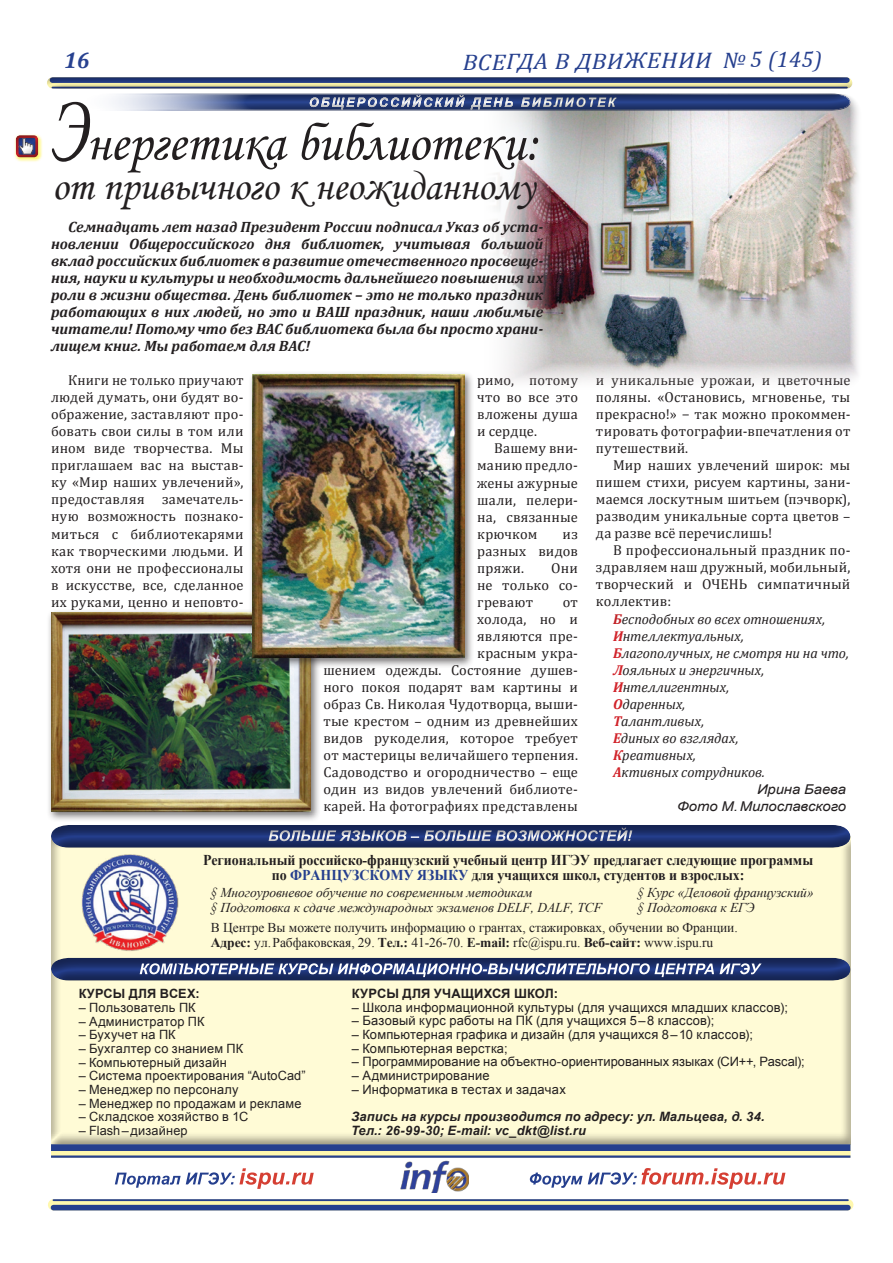
<style>
.page{position:relative;width:893px;height:1263px;background:#fff}
.page>*{position:absolute;margin:0;border:0;box-sizing:border-box;transform-origin:0 0}
.t1{font:53.55px "Monotype Corsiva";letter-spacing:-.005em;color:#231f20}
.t2{font:41.4px "Monotype Corsiva";letter-spacing:-.005em;color:#231f20}
.t3{font:italic 22.5px "Cambria";color:#253f8e;scale:1.09 1}
.t4{font:italic 700 15px/17px "Cambria";letter-spacing:-.005em;color:#231f20;text-align:justify}
.t5{font:700 15px/15px "Times New Roman";letter-spacing:-.005em;color:#231f20;text-align:center;scale:.93 1}
.t6{font:14.4px/17px "Cambria";letter-spacing:.01em;color:#231f20;text-align:justify}
.t7{font:italic 14.4px "Cambria";letter-spacing:-.01em;color:#231f20}
.t8{font:13.5px/15px "Times New Roman";letter-spacing:-.005em;color:#231f20}
.t9{font:italic 13.5px/15px "Times New Roman";letter-spacing:-.005em;color:#231f20}
.t10{font:italic 13.5px/17px "Arial";letter-spacing:-.005em;color:#231f20;text-align:right;scale:1.1 1}
.t11{font:12.9px "Arial";letter-spacing:.015em;color:#231f20}
.t12{font:italic 700 12.9px/13.5px "Arial";letter-spacing:.01em;color:#231f20}
.t13{font:700 12.9px "Arial";letter-spacing:.01em;color:#231f20}
.t14{font:12.75px "Arial";letter-spacing:.015em;color:#231f20}
.t15{font:700 12.75px "Arial";letter-spacing:.015em;color:#231f20}
.s1{font-size:87.75px}
.s2{font-weight:700;color:#c12025}
.s3{font-weight:700;color:#d1232a}
.s4{color:#253f8e}
.s5{font-weight:700}
</style>
<div class="page">
<div style="left:3px;top:33px;width:890px;height:101px;background:#231f20;opacity:.5"></div>
<svg style="left:53px;top:1201px;width:795px;height:4px;background:#f1ecab"></svg>
<hr style="left:53px;top:1199px;width:795px;height:2px;background:#253f8e">
<div style="left:53px;top:1205px;width:795px;height:5px;background:#253f8e"></div>
<img style="left:401px;top:1160px;width:68px;height:33px">
<div style="left:30px;top:800px;width:823px;height:345px;background:#231f20;opacity:.5"></div>
<div style="left:51px;top:956px;width:801px;height:27px;background:#231f20;opacity:.5"></div>
<svg style="left:51px;top:958px;width:799px;height:22px;background:#42517f"></svg>
<div style="left:51px;top:1144px;width:799px;height:14px;background:#fff8ae"></div>
<div style="left:51px;top:1144px;width:799px;height:7px;background:#253f8e"></div>
<hr style="left:51px;top:1155px;width:799px;height:3px;background:#253f8e">
<svg style="left:115px;top:1168px;width:199px;height:21px"></svg>
<svg style="left:530px;top:1168px;width:255px;height:21px"></svg>
<div style="left:51px;top:814px;width:801px;height:39px;background:#231f20;opacity:.5"></div>
<img style="left:75px;top:845px;width:109px;height:108px">
<img style="left:480px;top:94px;width:382px;height:288px">
<div style="left:73px;top:81px;width:777px;height:32px;background:#231f20;opacity:.5"></div>
<div style="left:47px;top:608px;width:280px;height:220px;background:#231f20;opacity:.6"></div>
<img style="left:51px;top:612px;width:260px;height:199px">
<img style="left:65px;top:630px;width:228px;height:162px">
<div style="left:248px;top:370px;width:232px;height:304px;background:#231f20;opacity:.6"></div>
<img style="left:252px;top:374px;width:212px;height:284px">
<div style="left:3px;top:122px;width:72px;height:73px;background:#fff"></div>
<div style="left:15px;top:133px;width:25px;height:25px;background:#231f20;opacity:.4"></div>
<div style="left:18px;top:137px;width:18px;height:18px;background:#231f20;opacity:.4"></div>
<svg style="left:65px;top:52px;width:24px;height:16px"></svg>
<h3 class="t3" style="left:462px;top:48px;width:331px;rotate:-1deg">ВСЕГДА В ДВИЖЕНИИ № 5 (145)</h3>
<h1 class="t1" style="left:48px;top:110px;width:493px"><span class="s1">Э</span>нергетика библиотеки:</h1>
<h2 class="t2" style="left:52px;top:161px;width:484px">от привычного к неожиданному</h2>
<p class="t4" style="left:51px;top:218px;width:494px;text-indent:17px">Семнадцать лет назад Президент России подписал Указ об уста&shy;новлении Общероссийского дня библиотек, учитывая большой вклад российских библиотек в развитие отечественного просвеще&shy;ния, науки и культуры и необходимость дальнейшего повышения их роли в жизни общества. День библиотек – это не только праздник работающих в них людей, но это и ВАШ праздник, наши любимые читатели! Потому что без ВАС библиотека была бы просто храни&shy;лищем книг. Мы работаем для ВАС!</p>
<p class="t6" style="left:51px;top:372px;width:194px;text-indent:17px">Книги не только приучают людей думать, они будят во&shy;ображение, заставляют про&shy;бовать свои силы в том или ином виде творчества. Мы приглашаем вас на выстав&shy;ку «Мир наших увлечений», предоставляя замечатель&shy;ную возможность познако&shy;миться с библиотекарями как творческими людьми. И хотя они не профессионалы в искусстве, все, сделанное их руками, ценно и неповто-</p>
<p class="t6" style="left:477px;top:372px;width:102px">римо, потому что во все это вложены душа и сердце.</p>
<p class="t6" style="left:477px;top:440px;width:102px;text-indent:17px">Вашему вни&shy;манию предло&shy;жены ажурные шали, пелери&shy;на, связанные крючком</p>
<p class="t6" style="left:477px;top:525px;width:102px;text-indent:85px">из разных видов пряжи.</p>
<p class="t6" style="left:477px;top:559px;width:102px;text-indent:74px">Они не только со&shy;гревают</p>
<p class="t6" style="left:323px;top:593px;width:256px;text-align:right">от<br>холода, но и<br>являются пре-<br>красным укра-<br>шением одежды. Состояние душев&shy;ного покоя подарят вам картины и образ Св. Николая Чудотворца, выши&shy;тые крестом – одним из древнейших видов рукоделия, которое требует от мастерицы величайшего терпения.<br>Садоводство и огородничество – еще один из видов увлечений библиоте&shy;карей. На фотографиях представлены</p>
<p class="t6" style="left:596px;top:372px;width:256px">и уникальные урожаи, и цветочные поляны. «Остановись, мгновенье, ты прекрасно!» − так можно прокоммен&shy;тировать фотографии-впечатления от путешествий.</p>
<p class="t6" style="left:596px;top:457px;width:256px;text-indent:17px">Мир наших увлечений широк: мы пишем стихи, рисуем картины, зани&shy;маемся лоскутным шитьем (пэчворк), разводим уникальные сорта цветов – да разве всё перечислишь!</p>
<p class="t6" style="left:613px;top:542px;width:239px">В профессиональный праздник по-</p>
<p class="t6" style="left:596px;top:559px;width:256px">здравляем наш дружный, мобильный,</p>
<p class="t6" style="left:596px;top:576px;width:256px">творческий и ОЧЕНЬ симпатичный</p>
<p class="t6" style="left:596px;top:593px;width:77px">коллектив:</p>
<p class="t7" style="left:613px;top:608px;width:214px"><span class="s2">Б</span>есподобных во всех отношениях,</p>
<p class="t7" style="left:613px;top:625px;width:132px"><span class="s3">И</span>нтеллектуальных,</p>
<p class="t7" style="left:613px;top:642px;width:237px"><span class="s3">Б</span>лагополучных, не смотря ни на что,</p>
<p class="t7" style="left:613px;top:659px;width:153px"><span class="s3">Л</span>ояльных и энергичных,</p>
<p class="t7" style="left:613px;top:676px;width:118px"><span class="s3">И</span>нтеллигентных,</p>
<p class="t7" style="left:613px;top:693px;width:74px"><span class="s3">О</span>даренных,</p>
<p class="t7" style="left:613px;top:710px;width:93px"><span class="s3">Т</span>алантливых,</p>
<p class="t7" style="left:613px;top:728px;width:127px"><span class="s3">Е</span>диных во взглядах,</p>
<p class="t7" style="left:613px;top:745px;width:85px"><span class="s3">К</span>реативных,</p>
<p class="t7" style="left:613px;top:762px;width:154px"><span class="s3">А</span>ктивных сотрудников.</p>
<p class="t10" style="left:677px;top:781px;width:155px">Ирина Баева<br>Фото М.Милославского</p>
<p class="t5" style="left:203px;top:852px;width:658px">Региональный российско-французский учебный центр ИГЭУ предлагает следующие программы по <span class="s4">ФРАНЦУЗСКОМУ ЯЗЫКУ</span> для учащихся школ, студентов и взрослых:</p>
<p class="t9" style="left:210px;top:884px;width:393px">§ Многоуровневое обучение по современным методикам<br>§ Подготовка к сдаче международных экзаменов DELF, DALF, TCF</p>
<p class="t9" style="left:637px;top:884px;width:178px">§ Курс «Деловой французский» § Подготовка к ЕГЭ</p>
<p class="t8" style="left:211px;top:920px;width:528px">В Центре Вы можете получить информацию о грантах, стажировках, обучении во Франции.<br><span class="s5">Адрес:</span> ул.Рабфаковская, 29. <span class="s5">Тел.:</span> 41-26-70. <span class="s5">E-mail:</span> rfc@ispu.ru. <span class="s5">Веб-сайт:</span> www.ispu.ru</p>
<p class="t15" style="left:79px;top:985px;width:123px">КУРСЫ ДЛЯ ВСЕХ:</p>
<p class="t14" style="left:79px;top:999px;width:119px">– Пользователь ПК</p>
<p class="t14" style="left:79px;top:1013px;width:127px">– Администратор ПК</p>
<p class="t14" style="left:79px;top:1026px;width:99px">– Бухучет на ПК</p>
<p class="t14" style="left:79px;top:1040px;width:166px">– Бухгалтер со знанием ПК</p>
<p class="t14" style="left:79px;top:1054px;width:150px">– Компьютерный дизайн</p>
<p class="t14" style="left:79px;top:1067px;width:228px">– Система проектирования “AutoCad”</p>
<p class="t14" style="left:79px;top:1081px;width:161px">– Менеджер по персоналу</p>
<p class="t14" style="left:79px;top:1095px;width:224px">– Менеджер по продажам и рекламе</p>
<p class="t14" style="left:79px;top:1108px;width:171px">– Складское хозяйство в 1С</p>
<p class="t14" style="left:79px;top:1122px;width:111px">– Flash–дизайнер</p>
<p class="t13" style="left:352px;top:985px;width:208px">КУРСЫ ДЛЯ УЧАЩИХСЯ ШКОЛ:</p>
<p class="t11" style="left:352px;top:999px;width:438px">– Школа информационной культуры (для учащихся младших классов);</p>
<p class="t11" style="left:352px;top:1012px;width:364px">– Базовый курс работы на ПК (для учащихся 5–8 классов);</p>
<p class="t11" style="left:352px;top:1026px;width:403px">– Компьютерная графика и дизайн (для учащихся 8–10 классов);</p>
<p class="t11" style="left:352px;top:1040px;width:157px">– Компьютерная верстка;</p>
<p class="t11" style="left:352px;top:1053px;width:454px">– Программирование на объектно-ориентированных языках (СИ++, Pascal);</p>
<p class="t11" style="left:352px;top:1067px;width:139px">– Администрирование</p>
<p class="t11" style="left:352px;top:1081px;width:215px">– Информатика в тестах и задачах</p>
<p class="t12" style="left:351px;top:1110px;width:415px">Запись на курсы производится по адресу: ул. Мальцева, д. 34.<br>Тел.: 26-99-30; E-mail: vc_dkt@list.ru</p>
</div>
